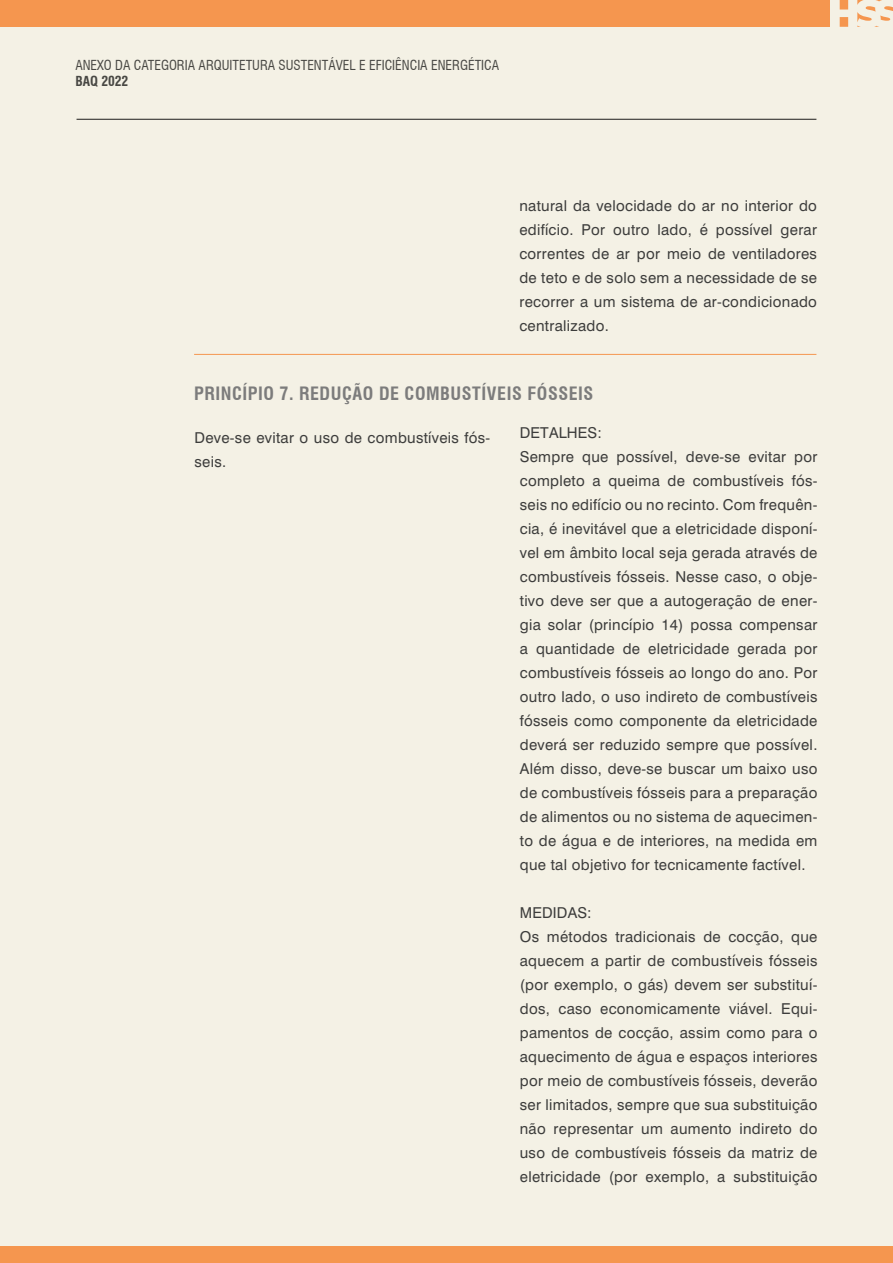
<style>
.page{position:relative;width:893px;height:1263px;background:#f4f1e5}
.page>*{position:absolute;margin:0;border:0;box-sizing:border-box;transform-origin:0 0}
.t1{font:700 condensed 18px "Swiss 721 BT";letter-spacing:.03em;color:#7c7c7c}
.t2{font:15px/24px "Swiss 721 BT";letter-spacing:.02em;color:#3d3d3c}
.t3{font:condensed 13.5px "Swiss 721 BT";color:#1d1d1b}
.t4{font:700 condensed 13.5px "Swiss 721 BT";color:#1d1d1b}
</style>
<div class="page">
<hr style="left:77px;top:119px;width:739px;height:1px;background:#1d1d1b">
<div style="left:0;top:1247px;width:893px;height:16px;background:#f5964f"></div>
<div style="left:0;top:0;width:810px;height:27px;background:#f5964f"></div>
<div style="left:803px;top:0;width:27px;height:27px;background:#f5964f"></div>
<svg style="left:840px;top:0;width:53px;height:27px"></svg>
<hr style="left:194px;top:354px;width:622px;height:1px;background:#f5964f">
<p class="t3" style="left:75px;top:57px;width:425px">ANEXO DA CATEGORIA ARQUITETURA SUSTENTÁVEL E EFICIÊNCIA ENERGÉTICA</p>
<p class="t4" style="left:75px;top:73px;width:55px">BAQ 2022</p>
<p class="t2" style="left:519px;top:193px;width:299px;text-align:justify">natural da velocidade do ar no interior do edifício. Por outro lado, é possível gerar correntes de ar por meio de ventiladores de teto e de solo sem a necessidade de se recorrer a um sistema de ar-condicionado centralizado.</p>
<p class="t1" style="left:194px;top:382px;width:401px">PRINCÍPIO 7. REDUÇÃO DE COMBUSTÍVEIS FÓSSEIS</p>
<p class="t2" style="left:520px;top:421px;width:299px">DETALHES:<br>Sempre que possível, deve-se evitar por completo a queima de combustíveis fós&shy;seis no edifício ou no recinto. Com frequên&shy;cia, é inevitável que a eletricidade disponí&shy;vel em âmbito local seja gerada através de combustíveis fósseis. Nesse caso, o obje&shy;tivo deve ser que a autogeração de ener&shy;gia solar (princípio 14) possa compensar a quantidade de eletricidade gerada por combustíveis fósseis ao longo do ano. Por outro lado, o uso indireto de combustíveis fósseis como componente da eletricidade deverá ser reduzido sempre que possível.<br>Além disso, deve-se buscar um baixo uso de combustíveis fósseis para a preparação de alimentos ou no sistema de aquecimen&shy;to de água e de interiores, na medida em que tal objetivo for tecnicamente factível.</p>
<p class="t2" style="left:520px;top:901px;width:299px">MEDIDAS:<br>Os métodos tradicionais de cocção, que aquecem a partir de combustíveis fósseis (por exemplo, o gás) devem ser substituí&shy;dos, caso economicamente viável. Equi&shy;pamentos de cocção, assim como para o aquecimento de água e espaços interiores por meio de combustíveis fósseis, deverão ser limitados, sempre que sua substituição não representar um aumento indireto do uso de combustíveis fósseis da matriz de eletricidade (por exemplo, a substituição</p>
<p class="t2" style="left:195px;top:426px;width:297px">Deve-se evitar o uso de combustíveis fós&shy;seis.</p>
</div>
